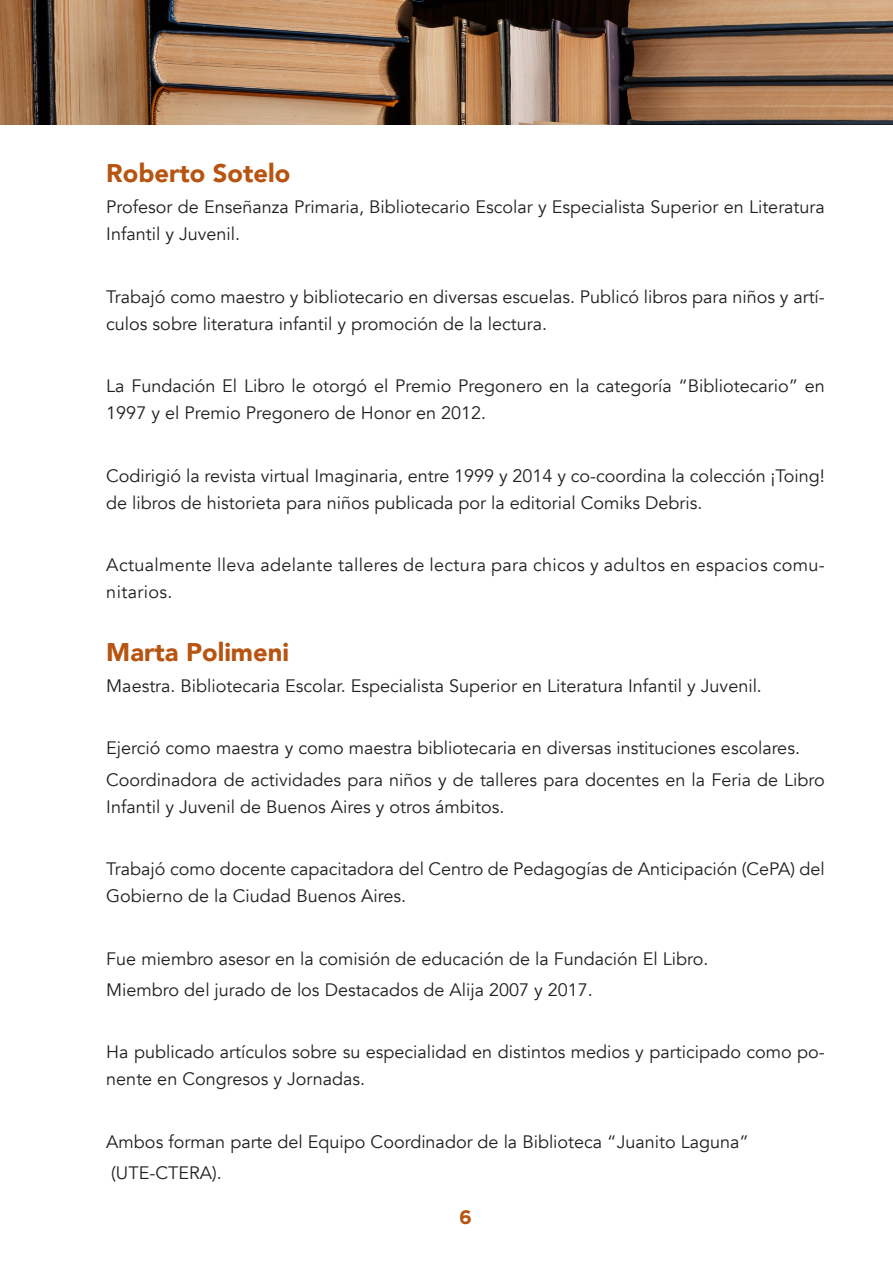
<style>
.page{position:relative;width:893px;height:1263px;background:#fff}
.page>*{position:absolute;margin:0;border:0;box-sizing:border-box;transform-origin:0 0}
.texto_general{font:900 25.5px "Avenir";color:#b75411}
.t1{font:700 19.5px "Gotham";color:#b75411}
.texto_general-2{font:18px/27px "Avenir";color:#231f20}
.texto_general-3{font:18px/27px "Avenir";letter-spacing:.02em;color:#231f20}
</style>
<div class="page">
<img style="left:0;top:0;width:893px;height:124px">
<p class="texto_general" style="left:106px;top:151px;width:186px">Roberto Sotelo</p>
<p class="texto_general-2" style="left:106px;top:194px;width:720px">Profesor de Enseñanza Primaria, Bibliotecario Escolar y Especialista Superior en Literatura<br>Infantil y Juvenil.</p>
<p class="texto_general-2" style="left:106px;top:283px;width:720px">Trabajó como maestro y bibliotecario en diversas escuelas. Publicó libros para niños y artí&shy;culos sobre literatura infantil y promoción de la lectura.</p>
<p class="texto_general-2" style="left:106px;top:373px;width:720px">La Fundación El Libro le otorgó el Premio Pregonero en la categoría “Bibliotecario” en<br>1997 y el Premio Pregonero de Honor en 2012.</p>
<p class="texto_general-2" style="left:106px;top:462px;width:720px">Codirigió la revista virtual Imaginaria, entre 1999 y 2014 y co-coordina la colección ¡Toing! de libros de historieta para niños publicada por la editorial Comiks Debris.</p>
<p class="texto_general-3" style="left:106px;top:552px;width:720px">Actualmente lleva adelante talleres de lectura para chicos y adultos en espacios comu&shy;nitarios.</p>
<p class="texto_general" style="left:106px;top:630px;width:184px">Marta Polimeni</p>
<p class="texto_general-2" style="left:106px;top:672px;width:657px">Maestra. Bibliotecaria Escolar. Especialista Superior en Literatura Infantil y Juvenil.</p>
<p class="texto_general-2" style="left:106px;top:735px;width:695px">Ejerció como maestra y como maestra bibliotecaria en diversas instituciones escolares.</p>
<p class="texto_general-2" style="left:106px;top:766px;width:720px">Coordinadora de actividades para niños y de talleres para docentes en la Feria de Libro<br>Infantil y Juvenil de Buenos Aires y otros ámbitos.</p>
<p class="texto_general-2" style="left:106px;top:856px;width:720px">Trabajó como docente capacitadora del Centro de Pedagogías de Anticipación (CePA) del<br>Gobierno de la Ciudad Buenos Aires.</p>
<p class="texto_general-2" style="left:106px;top:945px;width:604px">Fue miembro asesor en la comisión de educación de la Fundación El Libro.</p>
<p class="texto_general-2" style="left:106px;top:976px;width:488px">Miembro del jurado de los Destacados de Alija 2007 y 2017.</p>
<p class="texto_general-2" style="left:106px;top:1039px;width:720px">Ha publicado artículos sobre su especialidad en distintos medios y participado como po&shy;nente en Congresos y Jornadas.</p>
<p class="texto_general-2" style="left:106px;top:1128px;width:644px">Ambos forman parte del Equipo Coordinador de la Biblioteca “Juanito Laguna”</p>
<p class="texto_general-2" style="left:111px;top:1160px;width:112px">(UTE-CTERA).</p>
<p class="t1" style="left:459px;top:1204px;width:14px">6</p>
</div>
